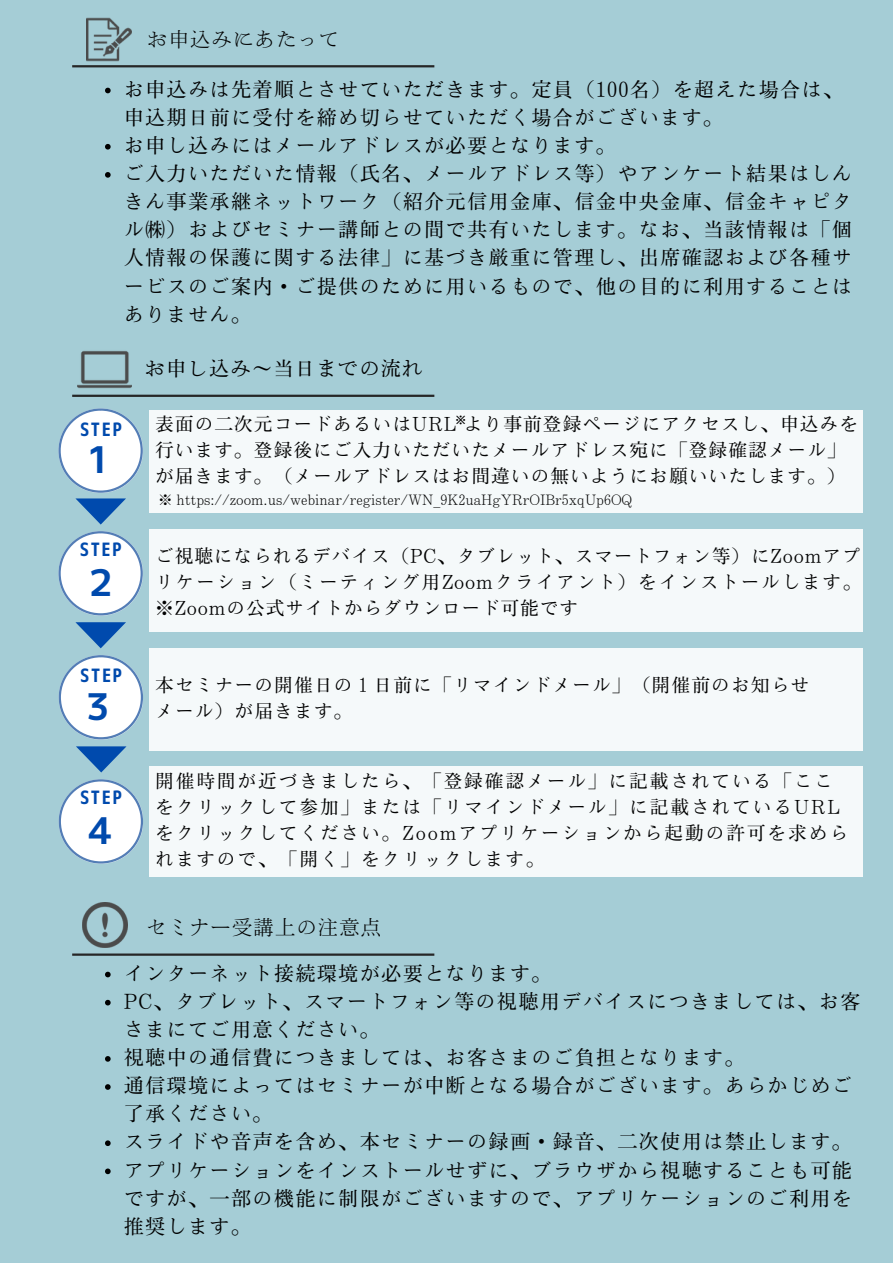
<style>
.page{position:relative;width:893px;height:1264px;background:#fff}
.page>*{position:absolute;margin:0;border:0;box-sizing:border-box;transform-origin:0 0}
.t1{font:36.6px "mplus 1 m bold";color:#004aad}
.t2{font:20.25px/28px "Motoya Mincho Std W3";letter-spacing:.06em;color:#000}
.t3{font:20.25px "Motoya Mincho Old Pr 6 W2";letter-spacing:.06em;color:#000}
.t4{font:20.25px "Motoya Mincho Old Pr 6 W3";letter-spacing:.06em;color:#000}
.t5{font:18.75px/25.8px "Motoya Mincho Std W3";letter-spacing:.06em;color:#000;text-align:justify}
.t6{font:18.75px/25.8px "Motoya Mincho Std W3";letter-spacing:.1em;color:#000}
.t7{font:18.3px "mplus 1 m bold";letter-spacing:.095em;color:#004aad}
.t8{font:13.8px "Motoya Mincho Old Pr 6 W2";color:#000}
.t9{font:11.25px "rounded mplus 1 p bold";color:#000}
</style>
<div class="page">
<div style="left:0;top:0;width:892px;height:1262px;background:#a5cdd6"></div>
<img style="left:87px;top:17px;width:45px;height:45px">
<hr style="left:72px;top:65px;width:362px;height:2px;background:#262626">
<hr style="left:72px;top:394px;width:362px;height:3px;background:#262626">
<div style="left:149px;top:410px;width:713px;height:102px;background:#f5f9fa"></div>
<svg style="left:58px;top:408px;width:85px;height:116px"></svg>
<svg style="left:58px;top:531px;width:85px;height:84px"></svg>
<svg style="left:75px;top:622px;width:51px;height:26px"></svg>
<div style="left:149px;top:529px;width:713px;height:102px;background:#f5f9fa"></div>
<div style="left:149px;top:648px;width:713px;height:102px;background:#f5f9fa"></div>
<div style="left:149px;top:765px;width:713px;height:111px;background:#f5f9fa"></div>
<svg style="left:59px;top:655px;width:84px;height:84px"></svg>
<svg style="left:76px;top:746px;width:50px;height:26px"></svg>
<svg style="left:59px;top:779px;width:84px;height:84px"></svg>
<hr style="left:72px;top:953px;width:362px;height:2px;background:#262626">
<img style="left:83px;top:902px;width:45px;height:45px">
<img style="left:78px;top:350px;width:54px;height:45px">
<svg style="left:105px;top:88px;width:6px;height:5px"></svg>
<svg style="left:105px;top:144px;width:6px;height:5px"></svg>
<svg style="left:105px;top:172px;width:6px;height:6px"></svg>
<svg style="left:105px;top:971px;width:6px;height:6px"></svg>
<svg style="left:105px;top:999px;width:6px;height:6px"></svg>
<svg style="left:105px;top:1056px;width:6px;height:5px"></svg>
<svg style="left:105px;top:1084px;width:6px;height:5px"></svg>
<svg style="left:105px;top:1140px;width:6px;height:5px"></svg>
<svg style="left:105px;top:1168px;width:6px;height:6px"></svg>
<p class="t3" style="left:147px;top:29px;width:193px">お申込みにあたって</p>
<p class="t2" style="left:124px;top:75px;width:721px">お申込みは先着順とさせていただきます。定員（100名）を超えた場合は、申込期日前に受付を締め切らせていただく場合がございます。</p>
<p class="t2" style="left:124px;top:131px;width:494px">お申し込みにはメールアドレスが必要となります。</p>
<p class="t2" style="left:124px;top:159px;width:730px;text-align:justify">ご入力いただいた情報（氏名、メールアドレス等）やアンケート結果はしんきん事業承継ネットワーク（紹介元信用金庫、信金中央金庫、信金キャピタル㈱）およびセミナー講師との間で共有いたします。なお、当該情報は「個人情報の保護に関する法律」に基づき厳重に管理し、出席確認および各種サービスのご案内・ご提供のために用いるもので、他の目的に利用することはありません。</p>
<p class="t7" style="left:80px;top:416px;width:43px">STEP</p>
<p class="t1" style="left:88px;top:433px;width:20px">1</p>
<p class="t7" style="left:80px;top:536px;width:43px">STEP</p>
<p class="t1" style="left:82px;top:556px;width:38px">２</p>
<p class="t7" style="left:80px;top:662px;width:43px">STEP</p>
<p class="t1" style="left:80px;top:680px;width:38px">３</p>
<p class="t7" style="left:80px;top:784px;width:43px">STEP</p>
<p class="t1" style="left:83px;top:804px;width:38px">４</p>
<p class="t4" style="left:145px;top:358px;width:279px">お申し込み～当日までの流れ</p>
<p class="t5" style="left:155px;top:411px;width:704px">表面の二次元コードあるいはURL より事前登録ページにアクセスし、申込みを</p>
<p class="t5" style="left:155px;top:437px;width:692px">行います。登録後にご入力いただいたメールアドレス宛に「登録確認メール」</p>
<p class="t5" style="left:155px;top:463px;width:692px">が届きます。（メールアドレスはお間違いの無いようにお願いいたします。）</p>
<p class="t9" style="left:455px;top:412px;width:13px">※</p>
<p class="t8" style="left:158px;top:492px;width:475px">※ https://zoom.us/webinar/register/WN_9K2uaHgYRrOIBr5xqUp6OQ</p>
<p class="t5" style="left:155px;top:542px;width:708px">ご視聴になられるデバイス（PC、タブレット、スマートフォン等）にZoomアプリケーション（ミーティング用Zoomクライアント）をインストールします。※Zoomの公式サイトからダウンロード可能です</p>
<p class="t5" style="left:155px;top:671px;width:655px">本セミナーの開催日の１日前に「リマインドメール」（開催前のお知らせメール）が届きます。</p>
<p class="t6" style="left:155px;top:768px;width:694px">開催時間が近づきましたら、「登録確認メール」に記載されている「ここをクリックして参加」または「リマインドメール」に記載されているURLをクリックしてください。Zoomアプリケーションから起動の許可を求められますので、「開く」をクリックします。</p>
<p class="t3" style="left:146px;top:917px;width:236px">セミナー受講上の注意点</p>
<p class="t2" style="left:124px;top:959px;width:429px">インターネット接続環境が必要となります。</p>
<p class="t2" style="left:124px;top:987px;width:738px">PC、タブレット、スマートフォン等の視聴用デバイスにつきましては、お客さまにてご用意ください。</p>
<p class="t2" style="left:124px;top:1043px;width:622px">視聴中の通信費につきましては、お客さまのご負担となります。</p>
<p class="t2" style="left:124px;top:1071px;width:730px">通信環境によってはセミナーが中断となる場合がございます。あらかじめご了承ください。</p>
<p class="t2" style="left:124px;top:1127px;width:730px">スライドや音声を含め、本セミナーの録画・録音、二次使用は禁止します。</p>
<p class="t2" style="left:124px;top:1155px;width:730px;text-align:justify">アプリケーションをインストールせずに、ブラウザから視聴することも可能ですが、一部の機能に制限がございますので、アプリケーションのご利用を推奨します。</p>
</div>
